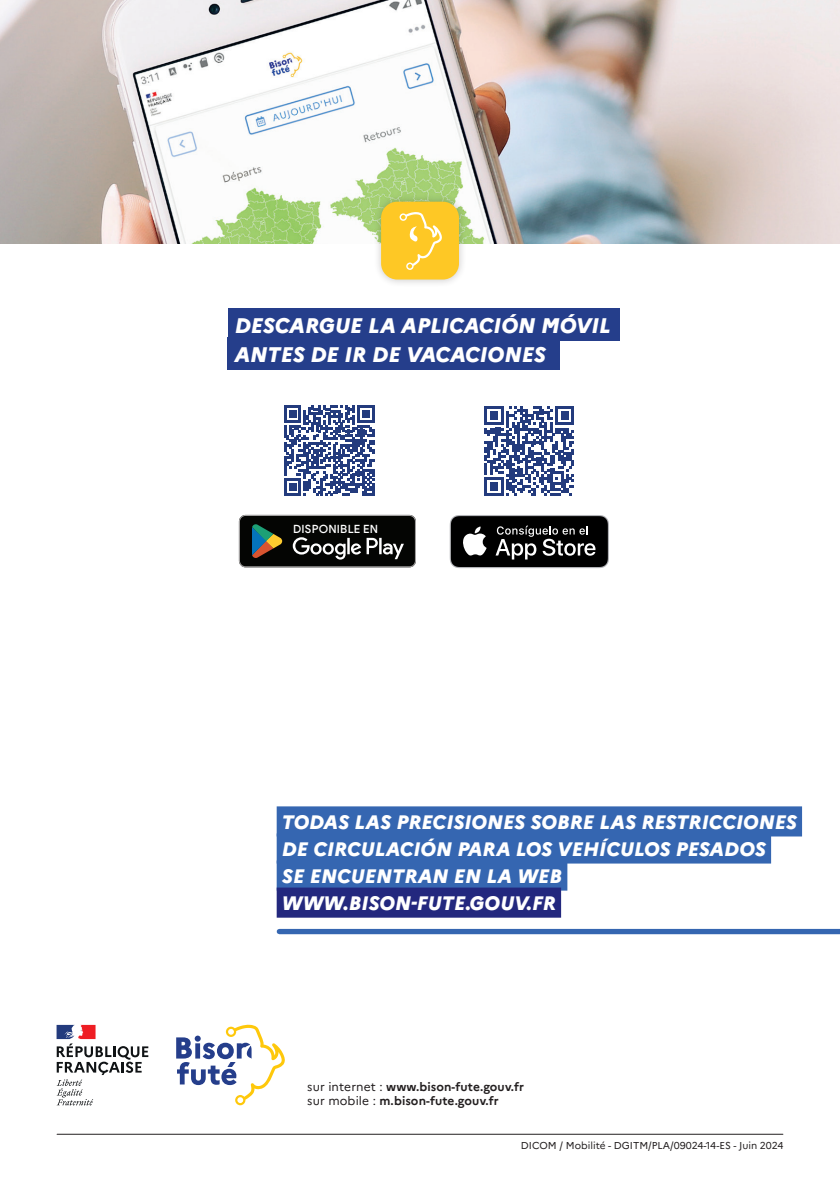
<style>
.page{position:relative;width:840px;height:1191px;background:#fff}
.page>*{position:absolute;margin:0;border:0;box-sizing:border-box;transform-origin:0 0}
.t1{font:italic 800 21.2px/29.4px "Marianne";color:#fff}
.t2{font:italic 800 19.4px/27px "Marianne";color:#fff}
.t3{font:700 12px/14px "Marianne";letter-spacing:.01em;color:#231f20}
.t4{font:500 11.4px "Google Sans";letter-spacing:.02em;color:#fff}
.t5{font:10px "Marianne";color:#231f20}
.s1{font-weight:400}
</style>
<div class="page">
<div style="left:279px;top:929px;width:560px;height:5px;background:#3566b1"></div>
<div style="left:276px;top:806px;width:525px;height:30px;background:#3566b1"></div>
<div style="left:276px;top:833px;width:494px;height:30px;background:#3566b1"></div>
<div style="left:276px;top:860px;width:291px;height:30px;background:#3566b1"></div>
<div style="left:276px;top:887px;width:284px;height:30px;background:#23287e"></div>
<hr style="left:57px;top:1133px;width:725px;height:1px;background:#231f20">
<svg style="left:57px;top:1025px;width:91px;height:80px"></svg>
<svg style="left:176px;top:1024px;width:109px;height:81px"></svg>
<img style="left:0;top:0;width:839px;height:244px">
<div style="left:227px;top:309px;width:392px;height:32px;background:#253e8b"></div>
<div style="left:227px;top:337px;width:331px;height:32px;background:#253e8b"></div>
<div style="left:373px;top:194px;width:94px;height:93px;background:#231f20;opacity:.25"></div>
<div style="left:381px;top:202px;width:77px;height:77px;background:#fec825;border-radius:16px"></div>
<svg style="left:399px;top:212px;width:42px;height:58px"></svg>
<svg style="left:449px;top:515px;width:159px;height:53px;background:#323232"></svg>
<svg style="left:484px;top:406px;width:90px;height:90px"></svg>
<svg style="left:239px;top:515px;width:177px;height:52px;background:#252825"></svg>
<svg style="left:284px;top:405px;width:90px;height:91px"></svg>
<p class="t1" style="left:234px;top:309px;width:377px">DESCARGUE LA APLICACIÓN MÓVIL<br>ANTES DE IR DE VACACIONES</p>
<p class="t4" style="left:293px;top:521px;width:86px">DISPONIBLE EN</p>
<p class="t2" style="left:282px;top:806px;width:516px">TODAS LAS PRECISIONES SOBRE LAS RESTRICCIONES DE CIRCULACIÓN PARA LOS VEHÍCULOS PESADOS<br>SE ENCUENTRAN EN LA WEB WWW.BISON-FUTE.GOUV.FR</p>
<p class="t3" style="left:307px;top:1080px;width:218px"><span class="s1">sur internet :</span> www.bison-fute.gouv.fr <span class="s1">sur mobile :</span> m.bison-fute.gouv.fr</p>
<p class="t5" style="left:520px;top:1139px;width:264px">DICOM / Mobilité - DGITM/PLA/09024-14-ES - Juin 2024</p>
</div>
